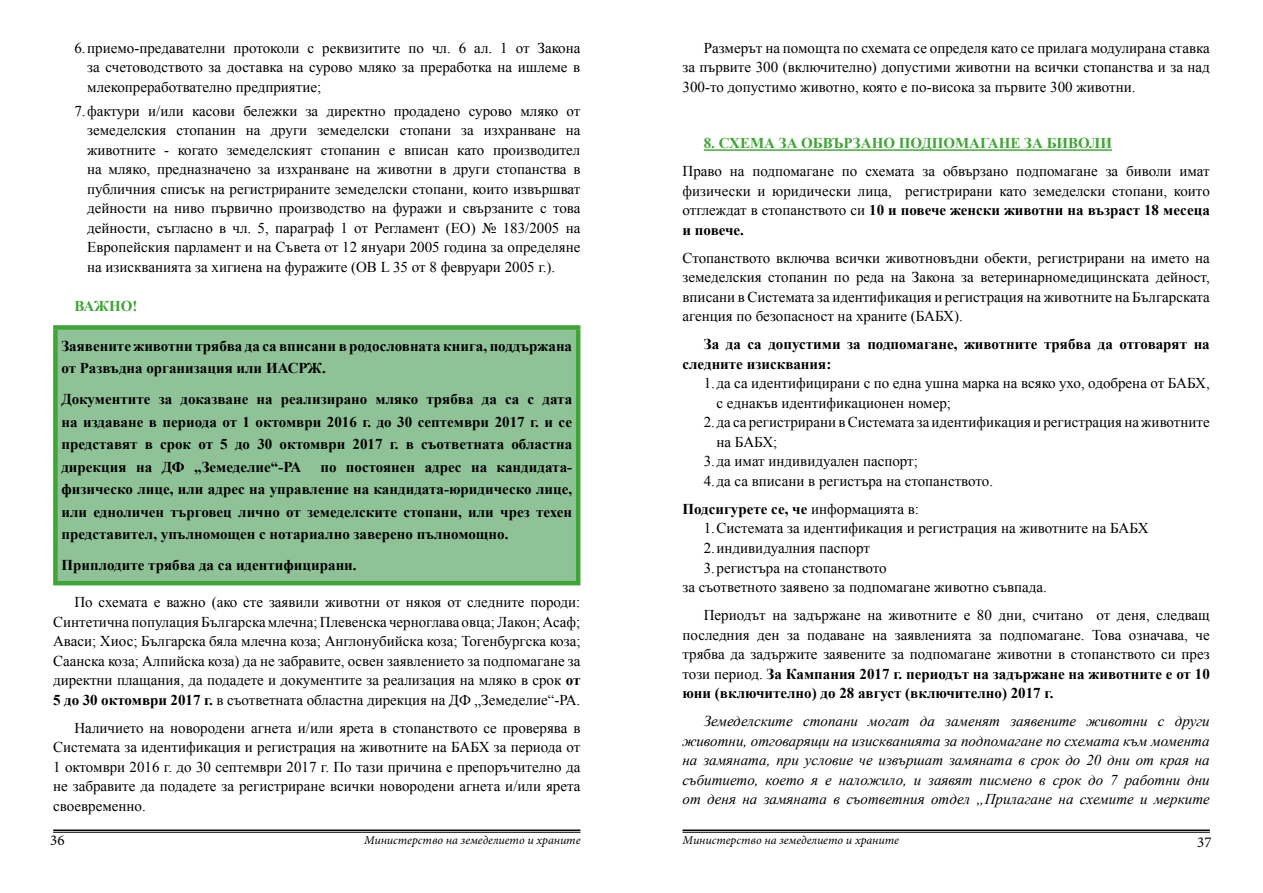
<style>
.page{position:relative;width:1263px;height:893px;background:#fff}
.page>*{position:absolute;margin:0;border:0;box-sizing:border-box;transform-origin:0 0}
.t1{font:15px/19.5px "Times New Roman";color:#000;text-align:justify}
.t2{font:700 15px/22.5px "Times New Roman";color:#000}
.t3{font:italic 15px/19.5px "Times New Roman";color:#000;text-align:justify}
.t4{font:700 15px "Times New Roman";color:#3fa535}
.t5{font:15px "Minion Pro";color:#000}
.t6{font:italic 12px "Minion Pro";color:#000}
.s1{font-weight:700}
.s2{font-weight:400}
</style>
<div class="page">
<hr style="left:53px;top:829px;width:527px;height:2px;background:#000">
<hr style="left:53px;top:832px;width:527px;height:1px;background:#000">
<hr style="left:682px;top:829px;width:528px;height:2px;background:#000">
<hr style="left:682px;top:832px;width:528px;height:1px;background:#000">
<div style="left:55px;top:327px;width:523px;height:256px;background:#8fc297"></div>
<div style="left:53px;top:325px;width:527px;height:5px;background:#3fa535"></div>
<div style="left:53px;top:330px;width:5px;height:251px;background:#3fa535"></div>
<hr style="left:576px;top:330px;width:4px;height:251px;background:#3fa535">
<hr style="left:53px;top:581px;width:527px;height:4px;background:#3fa535">
<hr style="left:704px;top:149px;width:408px;height:2px;background:#3fa535">
<p class="t1" style="left:87px;top:38px;width:495px;text-indent:-13px">6.приемо-предавателни протоколи с реквизитите по чл. 6 ал. 1 от Закона за счетоводството за доставка на сурово мляко за преработка на ишлеме в млекопреработвателно предприятие;</p>
<p class="t1" style="left:87px;top:101px;width:495px;text-indent:-13px">7.фактури и/или касови бележки за директно продадено сурово мляко от земеделския стопанин на други земеделски стопани за изхранване на животните - когато земеделският стопанин е вписан като производител на мляко, предназначено за изхранване на животни в други стопанства в публичния списък на регистрираните земеделски стопани, които извършват дейности на ниво първично производство на фуражи и свързаните с това дейности, съгласно в чл. 5, параграф 1 от Регламент (ЕО) № 183/2005 на Европейския парламент и на Съвета от 12 януари 2005 година за определяне на изискванията за хигиена на фуражите (ОВ L 35 от 8 февруари 2005 г.).</p>
<p class="t4" style="left:74px;top:295px;width:65px">ВАЖНО!</p>
<p class="t2" style="left:61px;top:334px;width:512px">Заявените животни трябва да са вписани в родословната книга, поддържана от Развъдна организация или ИАСРЖ.</p>
<p class="t2" style="left:61px;top:387px;width:512px;text-align:justify">Документите за доказване на реализирано мляко трябва да са с дата на издаване в периода от 1 октомври 2016 г. до 30 септември 2017 г. и се представят в срок от 5 до 30 октомври 2017 г. в съответната областна дирекция на ДФ „Земеделие“-РА</p>
<p class="t2" style="left:61px;top:455px;width:512px;text-align:justify;text-indent:259px">по постоянен адрес на кандидата&shy;физическо лице, или адрес на управление на кандидата-юридическо лице, или едноличен търговец лично от земеделските стопани, или чрез техен представител, упълномощен с нотариално заверено пълномощно.</p>
<p class="t2" style="left:61px;top:553px;width:297px">Приплодите трябва да са идентифицирани.</p>
<p class="t1" style="left:53px;top:592px;width:529px;text-indent:21px">По схемата е важно (ако сте заявили животни от някоя от следните породи:<br>Синтетична популация Българска млечна; Плевенска черноглава овца; Лакон; Асаф; Аваси; Хиос; Българска бяла млечна коза; Англонубийска коза; Тогенбургска коза; Саанска коза; Алпийска коза) да не забравите, освен заявлението за подпомагане за директни плащания, да подадете и документите за реализация на мляко в срок <span class="s1">от 5 до 30 октомври 2017 г.</span> в съответната областна дирекция на ДФ „Земеделие“-РА.</p>
<p class="t1" style="left:53px;top:718px;width:529px;text-indent:21px">Наличието на новородени агнета и/или ярета в стопанството се проверява в Системата за идентификация и регистрация на животните на БАБХ за периода от 1 октомври 2016 г. до 30 септември 2017 г. По тази причина е препоръчително да не забравите да подадете за регистриране всички новородени агнета и/или ярета своевременно.</p>
<p class="t1" style="left:682px;top:38px;width:529px;text-indent:21px">Размерът на помощта по схемата се определя като се прилага модулирана ставка за първите 300 (включително) допустими животни на всички стопанства и за над 300-то допустимо животно, която е по-висока за първите 300 животни.</p>
<p class="t4" style="left:704px;top:133px;width:410px">8. СХЕМА ЗА ОБВЪРЗАНО ПОДПОМАГАНЕ ЗА БИВОЛИ</p>
<p class="t1" style="left:682px;top:161px;width:529px">Право на подпомагане по схемата за обвързано подпомагане за биволи имат физически и юридически лица, регистрирани като земеделски стопани, които отглеждат в стопанството си <span class="s1">10 и повече женски животни на възраст 18 месеца и повече.</span></p>
<p class="t1" style="left:682px;top:248px;width:529px">Стопанството включва всички животновъдни обекти, регистрирани на името на земеделския стопанин по реда на Закона за ветеринарномедицинската дейност, вписани в Системата за идентификация и регистрация на животните на Българската агенция по безопасност на храните (БАБХ).</p>
<p class="t2" style="left:682px;top:334px;width:529px;line-height:19.5px;text-indent:21px">За да са допустими за подпомагане, животните трябва да отговарят на следните изисквания:</p>
<p class="t1" style="left:704px;top:373px;width:507px">1.да са идентифицирани с по една ушна марка на всяко ухо, одобрена от БАБХ,</p>
<p class="t1" style="left:716px;top:393px;width:236px">с еднакъв идентификационен номер;</p>
<p class="t1" style="left:704px;top:412px;width:507px">2.да са регистрирани в Системата за идентификация и регистрация на животните</p>
<p class="t1" style="left:716px;top:432px;width:62px">на БАБХ;</p>
<p class="t1" style="left:704px;top:451px;width:216px">3.да имат индивидуален паспорт;</p>
<p class="t1" style="left:704px;top:471px;width:291px">4.да са вписани в регистъра на стопанството.</p>
<p class="t2" style="left:682px;top:497px;width:238px">Подсигурете се, че <span class="s2">информацията в:</span></p>
<p class="t1" style="left:704px;top:518px;width:446px">1.Системата за идентификация и регистрация на животните на БАБХ</p>
<p class="t1" style="left:704px;top:538px;width:168px">2.индивидуалния паспорт</p>
<p class="t1" style="left:704px;top:557px;width:184px">3.регистъра на стопанството</p>
<p class="t1" style="left:682px;top:577px;width:366px">за съответното заявено за подпомагане животно съвпада.</p>
<p class="t1" style="left:682px;top:605px;width:529px;text-indent:21px">Периодът на задържане на животните е 80 дни, считано от деня, следващ последния ден за подаване на заявленията за подпомагане. Това означава, че трябва да задържите заявените за подпомагане животни в стопанството си през този период. <span class="s1">За Кампания 2017 г. периодът на задържане на животните е от 10 юни (включително) до 28 август (включително) 2017 г.</span></p>
<p class="t3" style="left:682px;top:711px;width:529px;text-indent:21px">Земеделските стопани могат да заменят заявените животни с други животни, отговарящи на изискванията за подпомагане по схемата към момента на замяната, при условие че извършат замяната в срок до 20 дни от края на събитието, което я е наложило, и заявят писмено в срок до 7 работни дни от деня на замяната в съответния отдел „Прилагане на схемите и мерките</p>
<p class="t6" style="left:364px;top:832px;width:218px">Министерство на земеделието и храните</p>
<p class="t6" style="left:682px;top:832px;width:218px">Министерство на земеделието и храните</p>
<p class="t5" style="left:50px;top:831px;width:16px">36</p>
<p class="t6" style="left:279px;top:832px;width:303px">Дирекция „Директни плащания и сх и за качество“, МЗХ</p>
<p class="t6" style="left:682px;top:832px;width:303px">Дирекция „Директни плащания и схеми за качество“, МЗХ</p>
<p class="t5" style="left:1197px;top:832px;width:16px">37</p>
</div>
